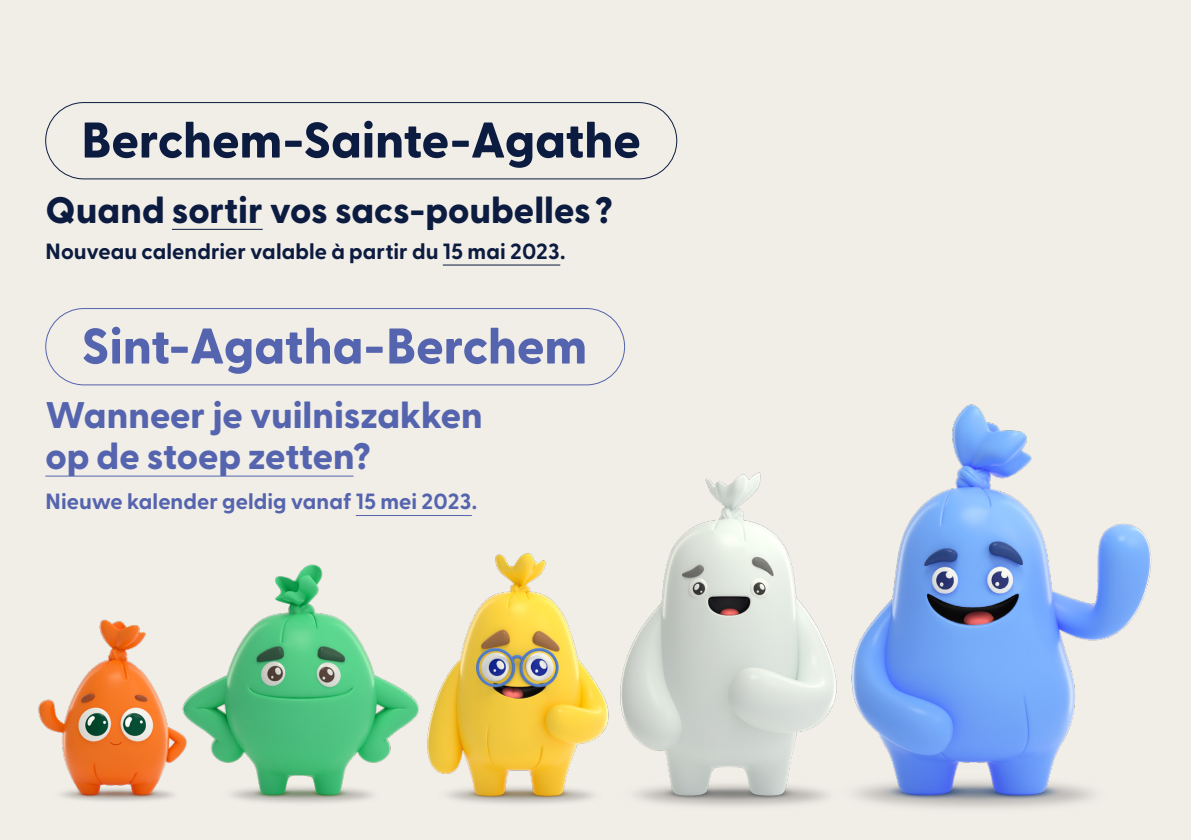
<style>
.page{position:relative;width:1191px;height:840px;background:#fff}
.page>*{position:absolute;margin:0;border:0;box-sizing:border-box;transform-origin:0 0}
.t1{font:800 50px "Greycliff CF";letter-spacing:-.005em;color:#0c1b40}
.t2{font:800 50px "Greycliff CF";color:#5564ae}
.t3{font:800 37px/40px "Greycliff CF";color:#5564ae}
.t4{font:800 37px "Greycliff CF";color:#0c1b40}
.t5{font:700 22px "Greycliff CF";letter-spacing:.005em;color:#0c1b40}
.t6{font:700 22px "Greycliff CF";letter-spacing:.005em;color:#5564ae}
</style>
<div class="page">
<div style="left:0;top:0;width:1191px;height:839px;background:#f1ede7"></div>
<img style="left:851px;top:404px;width:300px;height:405px">
<img style="left:621px;top:472px;width:216px;height:335px">
<img style="left:432px;top:553px;width:189px;height:251px">
<img style="left:195px;top:564px;width:237px;height:239px">
<img style="left:38px;top:619px;width:157px;height:183px">
<div style="left:45px;top:102px;width:632px;height:77px;border:1px solid #0c1b40;border-radius:38px"></div>
<div style="left:45px;top:308px;width:580px;height:77px;border:1px solid #5564ae;border-radius:38px"></div>
<hr style="left:172px;top:229px;width:91px;height:1px;background:#0c1b40">
<hr style="left:45px;top:475px;width:308px;height:1px;background:#5564ae">
<hr style="left:443px;top:264px;width:117px;height:1px;background:#0c1b40">
<hr style="left:356px;top:514px;width:116px;height:1px;background:#5564ae">
<p class="t1" style="left:81px;top:102px;width:561px">Berchem-Sainte-Agathe</p>
<p class="t4" style="left:45px;top:182px;width:569px">Quand sortir vos sacs-poubelles ?</p>
<p class="t5" style="left:45px;top:234px;width:522px">Nouveau calendrier valable à partir du 15 mai 2023.</p>
<p class="t2" style="left:81px;top:307px;width:507px">Sint-Agatha-Berchem</p>
<p class="t3" style="left:45px;top:393px;width:439px">Wanneer je vuilniszakken op de stoep zetten?</p>
<p class="t6" style="left:45px;top:484px;width:433px">Nieuwe kalender geldig vanaf 15 mei 2023.</p>
</div>
